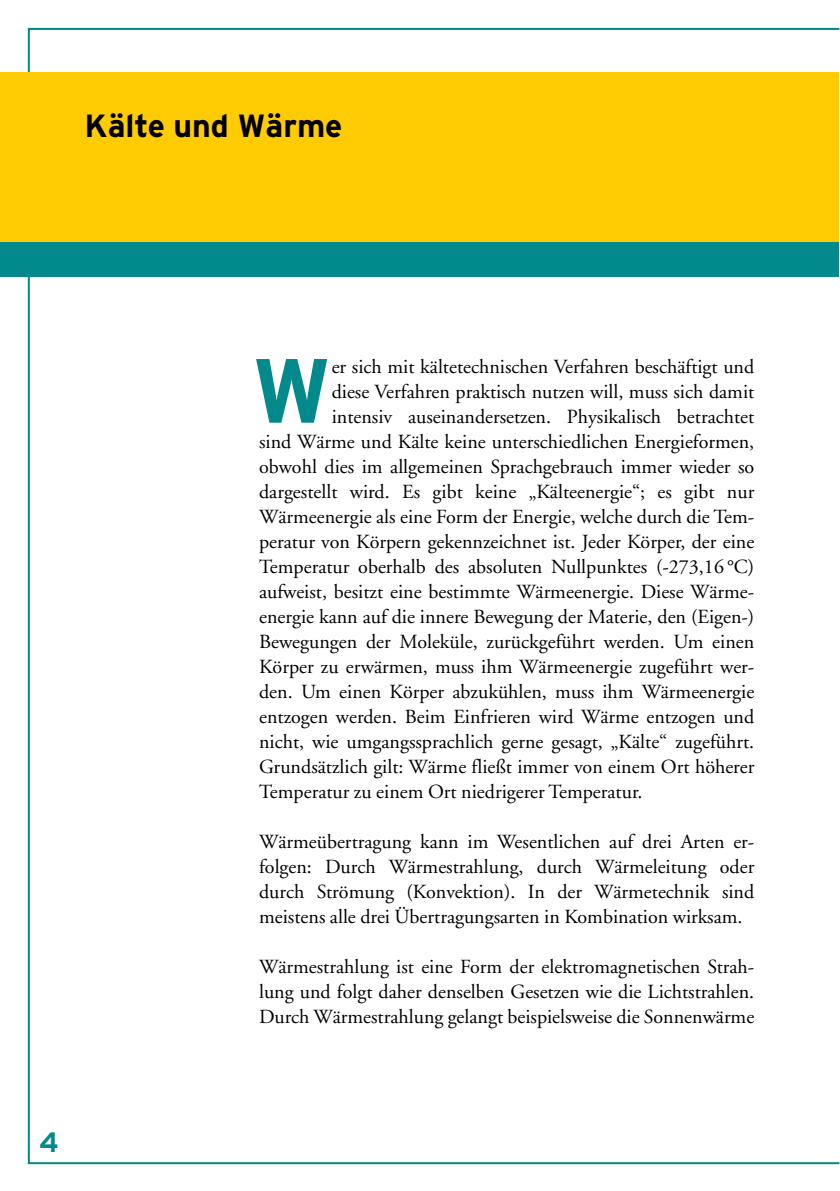
<style>
.page{position:relative;width:840px;height:1191px;background:#fff}
.page>*{position:absolute;margin:0;border:0;box-sizing:border-box;transform-origin:0 0}
.t1{font:700 91px "Interstate";color:#02898b}
.t2{font:700 32px "Interstate";color:#000}
.t3{font:700 28px "Interstate";color:#02898b}
.t4{font:20px/25px "Adobe Garamond";color:#000;text-align:justify}
</style>
<div class="page">
<hr style="left:28px;top:28px;width:811px;height:2px;background:#02898b">
<hr style="left:28px;top:1162px;width:811px;height:2px;background:#02898b">
<hr style="left:28px;top:29px;width:2px;height:1134px;background:#02898b">
<div style="left:0;top:73px;width:839px;height:170px;background:#ffcc03"></div>
<div style="left:0;top:243px;width:839px;height:34px;background:#02898b"></div>
<h2 class="t2" style="left:85px;top:113px;width:259px">Kälte und Wärme</h2>
<h3 class="t3" style="left:39px;top:1131px;width:21px">4</h3>
<h1 class="t1" style="left:251px;top:356px;width:82px">W</h1>
<p class="t4" style="left:331px;top:356px;width:424px">er sich mit kältetechnischen Verfahren beschäftigt und</p>
<p class="t4" style="left:331px;top:381px;width:424px">diese Verfahren praktisch nutzen will, muss sich damit</p>
<p class="t4" style="left:331px;top:406px;width:424px">intensiv auseinandersetzen. Physikalisch betrachtet</p>
<p class="t4" style="left:259px;top:431px;width:496px">sind Wärme und Kälte keine unterschiedlichen Energieformen,</p>
<p class="t4" style="left:259px;top:456px;width:496px">obwohl dies im allgemeinen Sprachgebrauch immer wieder so</p>
<p class="t4" style="left:259px;top:481px;width:496px">dargestellt wird. Es gibt keine „Kälteenergie“; es gibt nur</p>
<p class="t4" style="left:259px;top:506px;width:496px">Wärmeenergie als eine Form der Energie, welche durch die Tem-</p>
<p class="t4" style="left:259px;top:531px;width:496px">peratur von Körpern gekennzeichnet ist. Jeder Körper, der eine</p>
<p class="t4" style="left:259px;top:556px;width:496px">Temperatur oberhalb des absoluten Nullpunktes (-273,16 °C)</p>
<p class="t4" style="left:259px;top:581px;width:496px">aufweist, besitzt eine bestimmte Wärmeenergie. Diese Wärme-</p>
<p class="t4" style="left:259px;top:606px;width:496px">energie kann auf die innere Bewegung der Materie, den (Eigen-)</p>
<p class="t4" style="left:259px;top:631px;width:496px">Bewegungen der Moleküle, zurückgeführt werden. Um einen</p>
<p class="t4" style="left:259px;top:656px;width:496px">Körper zu erwärmen, muss ihm Wärmeenergie zugeführt wer-</p>
<p class="t4" style="left:259px;top:681px;width:496px">den. Um einen Körper abzukühlen, muss ihm Wärmeenergie</p>
<p class="t4" style="left:259px;top:706px;width:496px">entzogen werden. Beim Einfrieren wird Wärme entzogen und</p>
<p class="t4" style="left:259px;top:731px;width:496px">nicht, wie umgangssprachlich gerne gesagt, „Kälte“ zugeführt.</p>
<p class="t4" style="left:259px;top:756px;width:496px">Grundsätzlich gilt: Wärme fließt immer von einem Ort höherer</p>
<p class="t4" style="left:259px;top:781px;width:384px">Temperatur zu einem Ort niedrigerer Temperatur.</p>
<p class="t4" style="left:259px;top:831px;width:496px">Wärmeübertragung kann im Wesentlichen auf drei Arten er&shy;folgen: Durch Wärmestrahlung, durch Wärmeleitung oder durch Strömung (Konvektion). In der Wärmetechnik sind meistens alle drei Übertragungsarten in Kombination wirksam.</p>
<p class="t4" style="left:259px;top:956px;width:496px">Wärmestrahlung ist eine Form der elektromagnetischen Strah&shy;lung und folgt daher denselben Gesetzen wie die Lichtstrahlen.<br>Durch Wärmestrahlung gelangt beispielsweise die Sonnenwärme</p>
</div>
